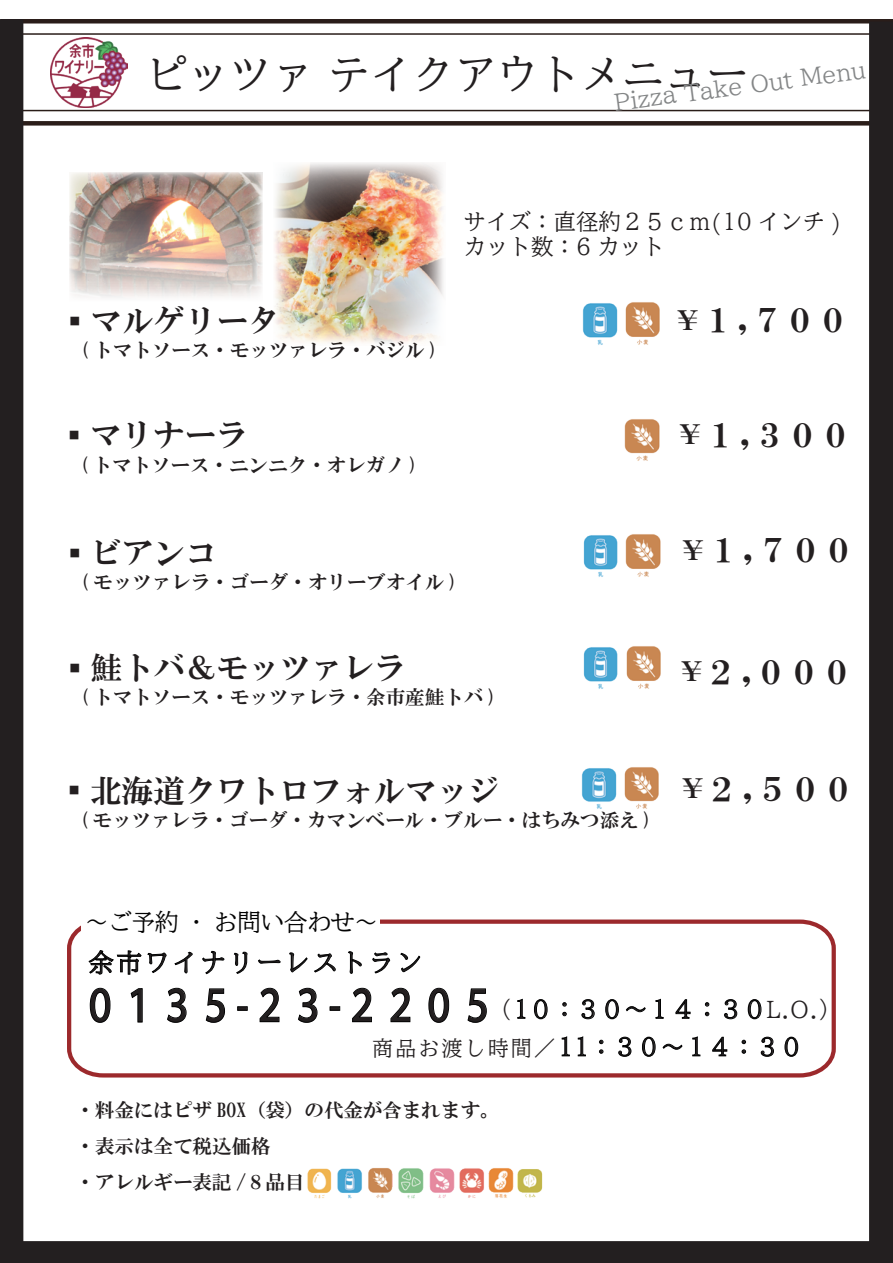
<style>
.page{position:relative;width:893px;height:1263px;background:#fff}
.page>*{position:absolute;margin:0;border:0;box-sizing:border-box;transform-origin:0 0}
.t1{font:500 43.5px "Koz Go Pr 6 N";letter-spacing:.105em;color:#231f20;scale:.8 1}
.t2{font:500 42px "TBUD Min Std";color:#231f20}
.t3{font:33px "HG Mincho E";color:#231f20}
.t4{font:31.5px "HG Mincho E";color:#231f20}
.t5{font:500 25.5px "TBUD Min Std";letter-spacing:.1em;color:#231f20}
.t6{font:500 24px "TBUD Min Std";letter-spacing:-.01em;color:#231f20}
.t7{font:500 24px "TBUD Min Std";letter-spacing:-.025em;color:#030303}
.t8{font:500 22.5px/25.5px "TBUD Min Std";color:#231f20}
.t9{font:500 22.5px "TBUD Min Std";color:#848687}
.t10{font:19.5px/36px "HG Mincho E";color:#231f20}
.s1{font-family:"Koz Go Pr 6 N"}
.s2{font-size:27px}
.s3{font-family:"TBUD Min Std";font-size:22.5px}
.s4{font-family:"TBUD Min Std";font-size:24px}
.s5{font-size:21px}
</style>
<div class="page">
<hr style="left:6px;top:33px;width:887px;height:2px;background:#2a1d19">
<div style="left:0;top:19px;width:893px;height:5px;background:#2a1d19"></div>
<hr style="left:0;top:110px;width:892px;height:1px;background:#2a1d19">
<div style="left:0;top:121px;width:892px;height:5px;background:#2a1d19"></div>
<img style="left:51px;top:37px;width:76px;height:70px">
<img style="left:488px;top:1168px;width:25px;height:30px">
<img style="left:307px;top:1168px;width:177px;height:31px">
<svg style="left:67px;top:919px;width:769px;height:159px"></svg>
<div style="left:81px;top:915px;width:298px;height:36px;background:#fff"></div>
<svg style="left:202px;top:950px;width:23px;height:25px"></svg>
<svg style="left:233px;top:951px;width:15px;height:23px"></svg>
<svg style="left:257px;top:959px;width:24px;height:5px"></svg>
<svg style="left:289px;top:952px;width:47px;height:21px"></svg>
<svg style="left:88px;top:950px;width:105px;height:73px"></svg>
<svg style="left:206px;top:988px;width:19px;height:35px"></svg>
<div style="left:237px;top:1006px;width:10px;height:4px;border:1px solid #030303"></div>
<svg style="left:259px;top:988px;width:20px;height:34px"></svg>
<svg style="left:298px;top:988px;width:19px;height:35px"></svg>
<div style="left:330px;top:1006px;width:10px;height:4px;border:1px solid #030303"></div>
<svg style="left:347px;top:951px;width:74px;height:71px"></svg>
<svg style="left:428px;top:988px;width:21px;height:35px"></svg>
<svg style="left:468px;top:988px;width:19px;height:35px"></svg>
<svg style="left:517px;top:999px;width:8px;height:20px"></svg>
<svg style="left:534px;top:999px;width:13px;height:20px"></svg>
<svg style="left:563px;top:1002px;width:3px;height:4px"></svg>
<svg style="left:563px;top:1012px;width:3px;height:4px"></svg>
<svg style="left:582px;top:999px;width:13px;height:20px"></svg>
<svg style="left:605px;top:999px;width:14px;height:20px"></svg>
<svg style="left:626px;top:1006px;width:20px;height:6px"></svg>
<svg style="left:656px;top:999px;width:7px;height:20px"></svg>
<svg style="left:676px;top:999px;width:14px;height:20px"></svg>
<svg style="left:705px;top:1002px;width:4px;height:4px"></svg>
<svg style="left:705px;top:1012px;width:4px;height:4px"></svg>
<svg style="left:724px;top:999px;width:13px;height:20px"></svg>
<svg style="left:748px;top:999px;width:13px;height:20px"></svg>
<svg style="left:562px;top:1036px;width:8px;height:20px"></svg>
<svg style="left:578px;top:1036px;width:8px;height:20px"></svg>
<svg style="left:599px;top:1040px;width:4px;height:13px"></svg>
<svg style="left:618px;top:1037px;width:13px;height:20px"></svg>
<svg style="left:642px;top:1037px;width:13px;height:20px"></svg>
<svg style="left:663px;top:1044px;width:19px;height:5px"></svg>
<svg style="left:692px;top:1036px;width:8px;height:20px"></svg>
<svg style="left:712px;top:1037px;width:15px;height:19px"></svg>
<svg style="left:742px;top:1040px;width:4px;height:13px"></svg>
<svg style="left:761px;top:1037px;width:13px;height:20px"></svg>
<svg style="left:785px;top:1037px;width:13px;height:20px"></svg>
<div style="left:0;top:19px;width:23px;height:1242px;background:#231f20"></div>
<div style="left:869px;top:22px;width:24px;height:1241px;background:#231f20"></div>
<div style="left:0;top:1241px;width:893px;height:22px;background:#231f20"></div>
<img style="left:582px;top:302px;width:78px;height:43px">
<img style="left:624px;top:419px;width:36px;height:42px">
<img style="left:583px;top:534px;width:78px;height:43px">
<img style="left:583px;top:646px;width:78px;height:43px">
<img style="left:581px;top:767px;width:78px;height:42px">
<img style="left:69px;top:173px;width:194px;height:125px">
<img style="left:275px;top:163px;width:169px;height:180px">
<img style="left:513px;top:1169px;width:30px;height:23px">
<img style="left:520px;top:1192px;width:19px;height:6px">
<h2 class="t2" style="left:145px;top:41px;width:605px">ピッツァ テイクアウトメニュー</h2>
<p class="t9" style="left:613px;top:84px;width:254px;rotate:-7deg">Pizza Take Out Menu</p>
<h3 class="t4" style="left:59px;top:304px;width:222px"><span class="s1">▪</span>マルゲリータ</h3>
<p class="t10" style="left:59px;top:332px;width:382px">　( トマトソース・モッツァレラ・バジル )</p>
<h3 class="t4" style="left:58px;top:419px;width:190px"><span class="s1">▪</span>マリナーラ</h3>
<p class="t10" style="left:58px;top:446px;width:362px">　( トマトソース・ニンニク・オレガノ )</p>
<p class="t8" style="left:464px;top:208px;width:379px">サイズ：直径約２５ｃｍ(10 インチ )カット数：6 カット</p>
<h3 class="t3" style="left:674px;top:304px;width:177px"><span class="s2">￥</span>１,７００</h3>
<h3 class="t3" style="left:676px;top:418px;width:177px"><span class="s2">￥</span>１,３００</h3>
<h3 class="t4" style="left:59px;top:537px;width:159px"><span class="s1">▪</span>ビアンコ</h3>
<p class="t10" style="left:59px;top:564px;width:401px">　( モッツァレラ・ゴーダ・オリーブオイル )</p>
<h3 class="t3" style="left:679px;top:533px;width:177px"><span class="s2">￥</span>１,７００</h3>
<h3 class="t4" style="left:59px;top:652px;width:348px"><span class="s1">▪</span>鮭トバ＆モッツァレラ</h3>
<p class="t10" style="left:59px;top:679px;width:440px">　( トマトソース・モッツァレラ・余市産鮭トバ )</p>
<h3 class="t4" style="left:58px;top:774px;width:442px"><span class="s1">▪</span>北海道クワトロフォルマッジ</h3>
<p class="t10" style="left:58px;top:802px;width:596px">　( モッツァレラ・ゴーダ・カマンベール・ブルー・はちみつ添え )</p>
<p class="t7" style="left:85px;top:903px;width:295px">～ご予約・お問い合わせ～</p>
<h3 class="t3" style="left:678px;top:655px;width:177px"><span class="s2">￥</span>２,０００</h3>
<h3 class="t3" style="left:679px;top:772px;width:177px"><span class="s2">￥</span>２,５００</h3>
<h3 class="t5" style="left:88px;top:942px;width:335px">余市ワイナリーレストラン</h3>
<h1 class="t1" style="left:83px;top:981px;width:949px">０１３５-２３-２２０５<span class="s3">（</span><span class="s4">1０：３０～１４：３０</span><span class="s3">L.O.）</span></h1>
<p class="t6" style="left:372px;top:1028px;width:433px"><span class="s5">商品お渡し時間／</span>11：３０～１４：３０</p>
<p class="t10" style="left:75px;top:1091px;width:426px">・料金にはピザ BOX（袋）の代金が含まれます。・表示は全て税込価格<br>・アレルギー表記 /８品目</p>
</div>
